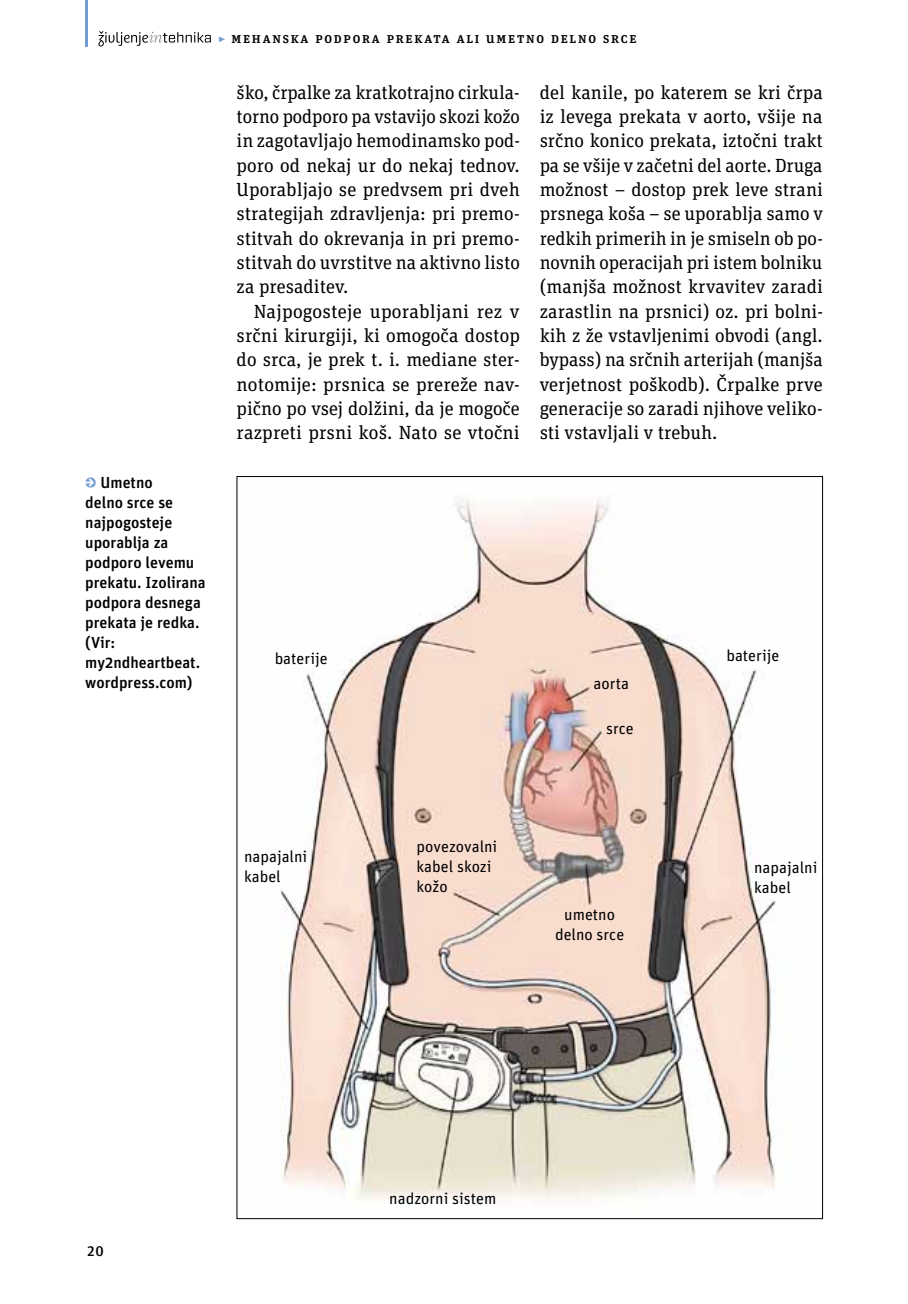
<style>
.page{position:relative;width:908px;height:1304px;background:#fff}
.page>*{position:absolute;margin:0;border:0;box-sizing:border-box;transform-origin:0 0}
.t1{font:19px/24.4px "Unit Slab Pro";color:#000;text-align:justify}
.t2{font:500 16px/20px "Unit Pro";color:#000}
.t3{font:16px/20px "Unit Pro";color:#000}
.t4{font:500 14px "Unit Slab Pro";letter-spacing:.125em;color:#000}
.s1{color:#739dd2}
.s2{font-weight:700;color:#739dd2}
</style>
<div class="page">
<svg style="left:98px;top:31px;width:113px;height:15px"></svg>
<hr style="left:85px;top:0;width:3px;height:47px;background:#739dd2">
<img style="left:280px;top:497px;width:496px;height:703px">
<p class="t4" style="left:218px;top:28px;width:420px"><span class="s1">▸</span> Mehanska podpora prekata ali umetno delno srce</p>
<p class="t2" style="left:85px;top:472px;width:122px"><span class="s2">→</span> Umetno<br>delno srce se najpogosteje uporablja za podporo levemu prekatu. Izolirana podpora desnega prekata je redka. (Vir: my2ndheartbeat. wordpress.com)</p>
<p class="t1" style="left:236px;top:79px;width:285px">ško, črpalke za kratkotrajno cirkula&shy;torno podporo pa vstavijo skozi kožo in zagotavljajo hemodinamsko pod&shy;poro od nekaj ur do nekaj tednov.<br>Uporabljajo se predvsem pri dveh strategijah zdravljenja: pri premo&shy;stitvah do okrevanja in pri premo&shy;stitvah do uvrstitve na aktivno listo za presaditev.</p>
<p class="t1" style="left:236px;top:298px;width:285px;text-indent:17px">Najpogosteje uporabljani rez v srčni kirurgiji, ki omogoča dostop do srca, je prek t. i. mediane ster&shy;notomije: prsnica se prereže nav&shy;pično po vsej dolžini, da je mogoče razpreti prsni koš. Nato se vtočni</p>
<p class="t1" style="left:539px;top:79px;width:285px">del kanile, po katerem se kri črpa iz levega prekata v aorto, všije na srčno konico prekata, iztočni trakt pa se všije v začetni del aorte. Druga možnost – dostop prek leve strani prsnega koša – se uporablja samo v redkih primerih in je smiseln ob po&shy;novnih operacijah pri istem bolniku (manjša možnost krvavitev zaradi zarastlin na prsnici) oz. pri bolni&shy;kih z že vstavljenimi obvodi (angl. bypass) na srčnih arterijah (manjša verjetnost poškodb). Črpalke prve generacije so zaradi njihove veliko&shy;sti vstavljali v trebuh.</p>
<p class="t3" style="left:274px;top:649px;width:55px">baterije</p>
<p class="t3" style="left:726px;top:645px;width:55px">baterije</p>
<p class="t3" style="left:593px;top:673px;width:37px">aorta</p>
<p class="t3" style="left:605px;top:718px;width:29px">srce</p>
<p class="t3" style="left:244px;top:846px;width:65px">napajalni kabel</p>
<p class="t3" style="left:416px;top:836px;width:82px">povezovalni kabel skozi kožo</p>
<p class="t3" style="left:554px;top:904px;width:71px;text-align:center">umetno delno srce</p>
<p class="t3" style="left:753px;top:857px;width:65px">napajalni kabel</p>
<p class="t4" style="left:88px;top:1242px;width:18px">20</p>
<p class="t3" style="left:389px;top:1188px;width:108px">nadzorni sistem</p>
</div>
